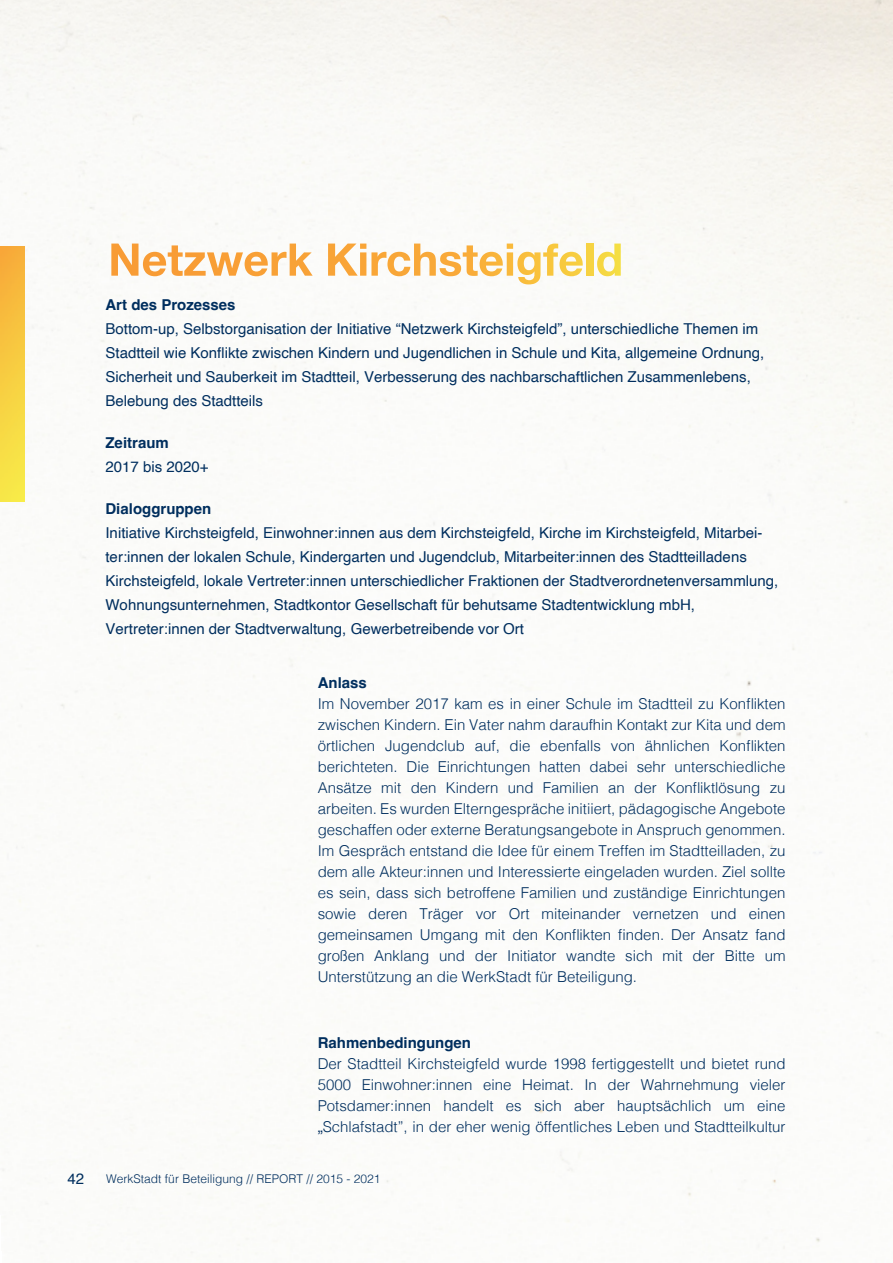
<style>
.page{position:relative;width:893px;height:1263px;background:#fff}
.page>*{position:absolute;margin:0;border:0;box-sizing:border-box;transform-origin:0 0}
.t1{font:300 15px/21px "Helvetica";color:#002e5e;text-align:justify}
.t2{font:15px/24px "Helvetica";color:#002e5e}
.t3{font:700 15px "Helvetica";color:#002e5e}
.t4{font:300 12px "Helvetica";color:#002e5e}
.s1{font-weight:400}
</style>
<div class="page">
<img style="left:0;top:0;width:893px;height:1254px">
<svg style="left:111px;top:244px;width:202px;height:32px"></svg>
<svg style="left:328px;top:244px;width:255px;height:40px"></svg>
<div style="left:587px;top:244px;width:6px;height:32px;background:#f6d242"></div>
<svg style="left:597px;top:244px;width:24px;height:32px"></svg>
<img style="left:0;top:247px;width:24px;height:255px">
<p class="t3" style="left:105px;top:299px;width:132px">Art des Prozesses</p>
<p class="t2" style="left:105px;top:317px;width:660px">Bottom-up, Selbstorganisation der Initiative “Netzwerk Kirchsteigfeld”, unterschiedliche Themen im Stadtteil wie Konflikte zwischen Kindern und Jugendlichen in Schule und Kita, allgemeine Ordnung, Sicherheit und Sauberkeit im Stadtteil, Verbesserung des nachbarschaftlichen Zusammenlebens, Belebung des Stadtteils</p>
<p class="t3" style="left:105px;top:437px;width:65px">Zeitraum</p>
<p class="t2" style="left:105px;top:455px;width:105px">2017 bis 2020+</p>
<p class="t3" style="left:105px;top:503px;width:107px">Dialoggruppen</p>
<p class="t2" style="left:105px;top:521px;width:674px">Initiative Kirchsteigfeld, Einwohner:innen aus dem Kirchsteigfeld, Kirche im Kirchsteigfeld, Mitarbei&shy;ter:innen der lokalen Schule, Kindergarten und Jugendclub, Mitarbeiter:innen des Stadtteilladens Kirchsteigfeld, lokale Vertreter:innen unterschiedlicher Fraktionen der Stadtverordnetenversammlung, Wohnungsunternehmen, Stadtkontor Gesellschaft für behutsame Stadtentwicklung mbH, Vertreter:innen der Stadtverwaltung, Gewerbetreibende vor Ort</p>
<p class="t3" style="left:318px;top:677px;width:51px">Anlass</p>
<p class="t1" style="left:318px;top:695px;width:469px">Im November 2017 kam es in einer Schule im Stadtteil zu Konflikten zwischen Kindern. Ein Vater nahm daraufhin Kontakt zur Kita und dem örtlichen Jugendclub auf, die ebenfalls von ähnlichen Konflikten berichteten. Die Einrichtungen hatten dabei sehr unterschiedliche Ansätze mit den Kindern und Familien an der Konfliktlösung zu arbeiten. Es wurden Elterngespräche initiiert, pädagogische Angebote geschaffen oder externe Beratungsangebote in Anspruch genommen.<br>Im Gespräch entstand die Idee für einem Treffen im Stadtteilladen, zu dem alle Akteur:innen und Interessierte eingeladen wurden. Ziel sollte es sein, dass sich betroffene Familien und zuständige Einrichtungen sowie deren Träger vor Ort miteinander vernetzen und einen gemeinsamen Umgang mit den Konflikten finden. Der Ansatz fand großen Anklang und der Initiator wandte sich mit der Bitte um Unterstützung an die WerkStadt für Beteiligung.</p>
<p class="t3" style="left:318px;top:1037px;width:155px">Rahmenbedingungen</p>
<p class="t1" style="left:318px;top:1055px;width:469px">Der Stadtteil Kirchsteigfeld wurde 1998 fertiggestellt und bietet rund 5000 Einwohner:innen eine Heimat. In der Wahrnehmung vieler Potsdamer:innen handelt es sich aber hauptsächlich um eine <span class="s1">„</span>Schlafstadt”, in der eher wenig öffentliches Leben und Stadtteilkultur</p>
<p class="t2" style="left:68px;top:1167px;width:18px">42</p>
<p class="t4" style="left:106px;top:1174px;width:276px">WerkStadt für Beteiligung // REPORT // 2015 - 2021</p>
</div>
